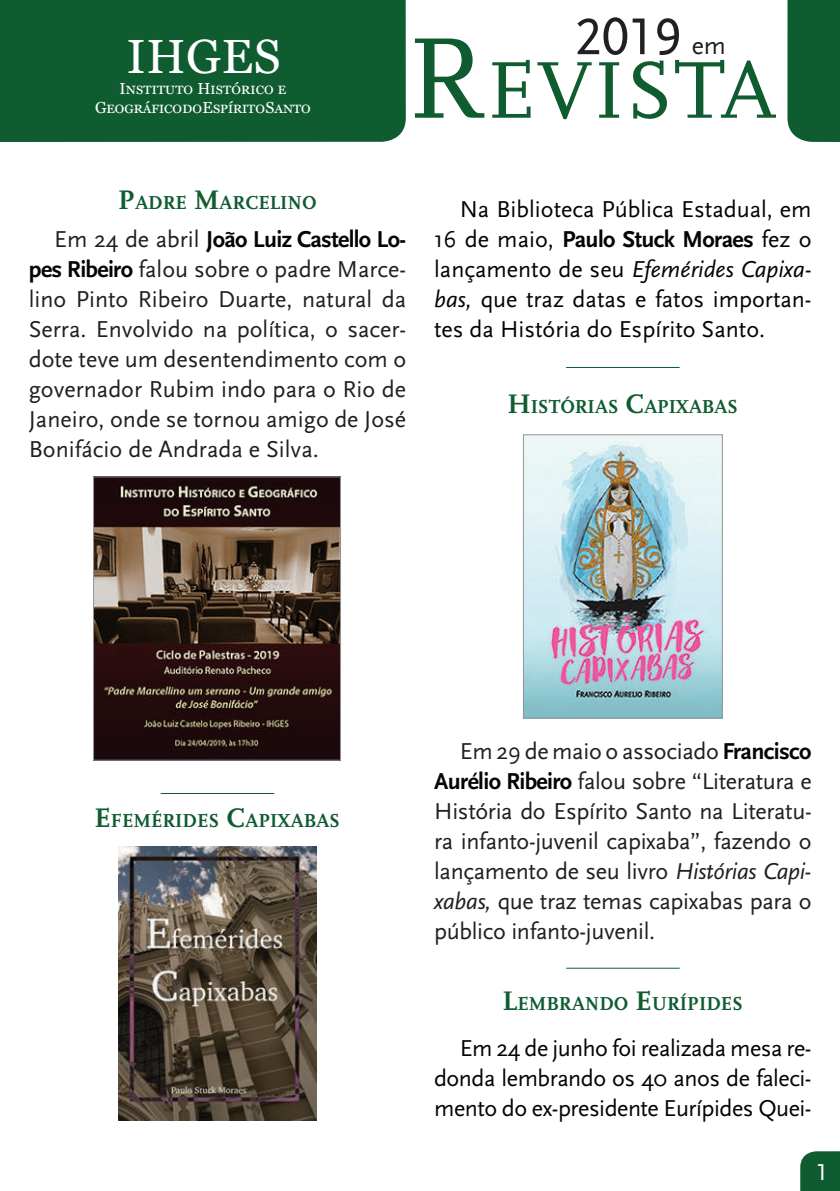
<style>
.page{position:relative;width:840px;height:1191px;background:#fff}
.page>*{position:absolute;margin:0;border:0;box-sizing:border-box;transform-origin:0 0}
.t1{font:84px "Scala";letter-spacing:.015em;color:#0f5c30}
.t2{font:54px "Scala Sans Caps";color:#231f20}
.t3{font:48px "Georgia";letter-spacing:.015em;color:#fff}
.t4{font:24px/30px "Scala Sans";letter-spacing:-.005em;color:#231f20;text-align:justify}
.t5{font:24px/30px "Scala Sans";letter-spacing:-.01em;color:#040503;text-align:justify}
.t6{font:24px "Scala Sans Caps";color:#fff}
.t7{font:700 19.6px "Scala";color:#0f5c30}
.t8{font:700 19.6px "Scala Caps";color:#0f5c30}
.t9{font:16px/19.2px "Georgia";letter-spacing:-.005em;color:#fff;text-align:center}
.s1{font-family:"Scala Sans";font-size:26px}
.s2{font-size:120px}
.s3{font-size:28px}
.s4{font-weight:700;color:#040503}
.s5{font-weight:700}
.s6{font-style:italic}
</style>
<div class="page">
<div style="left:0;top:0;width:405px;height:142px;background:#0f5c30"></div>
<div style="left:787px;top:0;width:52px;height:142px;background:#0f5c30"></div>
<svg style="left:800px;top:1151px;width:39px;height:40px"></svg>
<hr style="left:566px;top:367px;width:113px;height:1px;background:#0f5c30">
<hr style="left:566px;top:967px;width:113px;height:1px;background:#0f5c30">
<hr style="left:161px;top:793px;width:113px;height:1px;background:#0f5c30">
<img style="left:118px;top:846px;width:198px;height:274px">
<img style="left:95px;top:478px;width:243px;height:280px">
<div style="left:93px;top:476px;width:247px;height:284px;border:1px solid #939598"></div>
<img style="left:525px;top:436px;width:195px;height:280px">
<div style="left:523px;top:434px;width:199px;height:284px;border:1px solid #939598"></div>
<h3 class="t3" style="left:127px;top:28px;width:155px">IHGES</h3>
<p class="t9" style="left:95px;top:79px;width:217px">Instituto Histórico e<br>Geográfico do Espírito Santo</p>
<h2 class="t2" style="left:574px;top:7px;width:152px">2019 <span class="s1">em</span></h2>
<h1 class="t1" style="left:406px;top:45px;width:373px"><span class="s2">R</span>EVISTA</h1>
<p class="t7" style="left:118px;top:192px;width:200px"><span class="s3">P</span>ADRE <span class="s3">M</span>ARCELINO</p>
<p class="t4" style="left:29px;top:225px;width:379px;text-indent:26px">Em 24 de abril <span class="s4">João Luiz Castello Lo&shy;pes Ribeiro</span> falou sobre o padre Marce&shy;lino Pinto Ribeiro Duarte, natural da Serra. Envolvido na política, o sacer&shy;dote teve um desentendimento com o governador Rubim indo para o Rio de Janeiro, onde se tornou amigo de José Bonifácio de Andrada e Silva.</p>
<p class="t5" style="left:434px;top:195px;width:379px;text-indent:26px">Na Biblioteca Pública Estadual, em 16 de maio, <span class="s5">Paulo Stuck Moraes</span> fez o lançamento de seu <span class="s6">Efemérides Capixa&shy;bas,</span> que traz datas e fatos importan&shy;tes da História do Espírito Santo.</p>
<p class="t7" style="left:507px;top:395px;width:232px"><span class="s3">H</span>ISTÓRIAS <span class="s3">C</span>APIXABAS</p>
<p class="t7" style="left:94px;top:809px;width:247px"><span class="s3">E</span>FEMÉRIDES <span class="s3">C</span>APIXABAS</p>
<p class="t4" style="left:434px;top:736px;width:379px;text-indent:26px">Em 29 de maio o associado <span class="s4">Francisco Aurélio Ribeiro</span> falou sobre “Literatura e História do Espírito Santo na Literatu&shy;ra infanto-juvenil capixaba”, fazendo o lançamento de seu livro <span class="s6">Histórias Capi&shy;xabas,</span> que traz temas capixabas para o público infanto-juvenil.</p>
<p class="t8" style="left:502px;top:992px;width:242px"><span class="s3">L</span>EMBRANDO <span class="s3">E</span>URÍPIDES</p>
<p class="t5" style="left:434px;top:1034px;width:379px;text-indent:26px">Em 24 de junho foi realizada mesa re&shy;donda lembrando os 40 anos de faleci&shy;mento do ex-presidente Eurípides Quei-</p>
<p class="t6" style="left:815px;top:1159px;width:13px">1</p>
</div>
